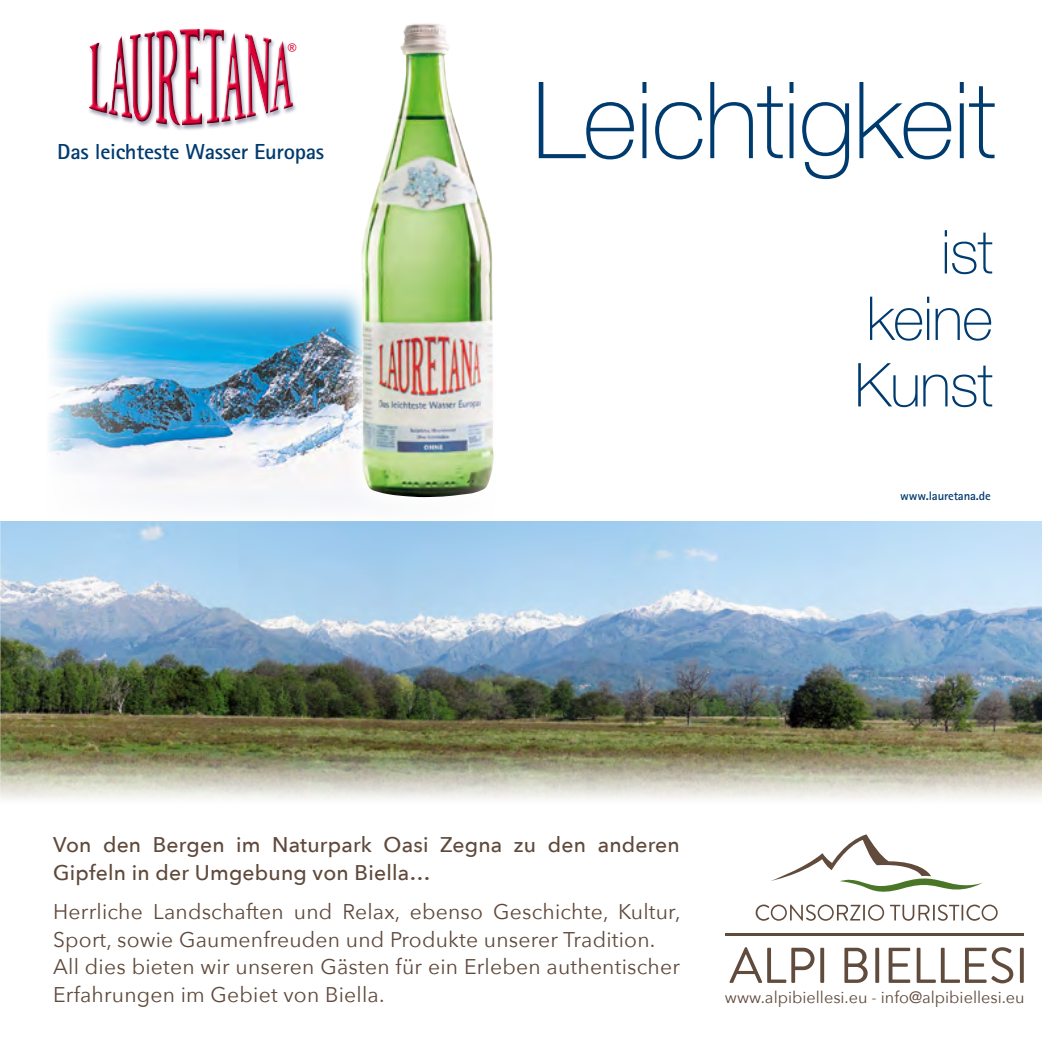
<style>
.page{position:relative;width:1042px;height:1042px;background:#fff}
.page>*{position:absolute;margin:0;border:0;box-sizing:border-box;transform-origin:0 0}
.t1{font:100 106.58px "Helvetica Neue";letter-spacing:-.015em;color:#003b6f}
.t2{font:100 60.55px/66.5px "Helvetica Neue";letter-spacing:-.015em;color:#003b6f;text-align:justify}
.t3{font:700 21.7px "Rotis Sans Serif";letter-spacing:-.015em;color:#003b6f;scale:1.04 1}
.t4{font:21.18px/27.7px "Avenir Next";letter-spacing:.01em;color:#5f493b}
.t5{font:500 21.18px/28.3px "Avenir Next";letter-spacing:.01em;color:#5f493b}
.t6{font:16.28px "Avenir Next";color:#5f493b}
.t7{font:700 12.25px "Rotis Sans Serif";letter-spacing:-.015em;color:#003b6f;scale:1.04 1}
.t8{font:10.33px "Scala Sans";color:#de0035}
</style>
<div class="page">
<img style="left:1px;top:521px;width:1041px;height:228px">
<svg style="left:755px;top:904px;width:242px;height:17px"></svg>
<svg style="left:729px;top:947px;width:295px;height:36px"></svg>
<svg style="left:771px;top:834px;width:211px;height:58px"></svg>
<hr style="left:726px;top:933px;width:298px;height:2px;background:#604b3c">
<svg style="left:1px;top:749px;width:1041px;height:50px;background:#b7b69f"></svg>
<img style="left:46px;top:291px;width:451px;height:231px">
<div style="left:87px;top:28px;width:211px;height:104px;background:#161b4a;opacity:.41"></div>
<div style="left:88px;top:29px;width:206px;height:97px;background:#171715;opacity:.66"></div>
<div style="left:337px;top:0;width:180px;height:520px;background:#fff"></div>
<img style="left:361px;top:23px;width:133px;height:474px">
<img style="left:0;top:521px;width:1px;height:277px">
<p class="t8" style="left:287px;top:41px;width:12px">®</p>
<p class="t3" style="left:57px;top:138px;width:258px">Das leichteste Wasser Europas</p>
<h1 class="t1" style="left:532px;top:39px;width:465px">Leichtigkeit</h1>
<h2 class="t2" style="left:854px;top:216px;width:140px;text-indent:86px">ist keine Kunst</h2>
<p class="t7" style="left:900px;top:488px;width:88px">www.lauretana.de</p>
<p class="t5" style="left:53px;top:829px;width:628px">Von den Bergen im Naturpark Oasi Zegna zu den anderen<br>Gipfeln in der Umgebung von Biella…</p>
<p class="t4" style="left:53px;top:897px;width:629px">Herrliche Landschaften und Relax, ebenso Geschichte, Kultur, Sport, sowie Gaumenfreuden und Produkte unserer Tradition.<br>All dies bieten wir unseren Gästen für ein Erleben authentischer Erfahrungen im Gebiet von Biella.</p>
<p class="t6" style="left:725px;top:984px;width:301px">www.alpibiellesi.eu - info@alpibiellesi.eu</p>
</div>
